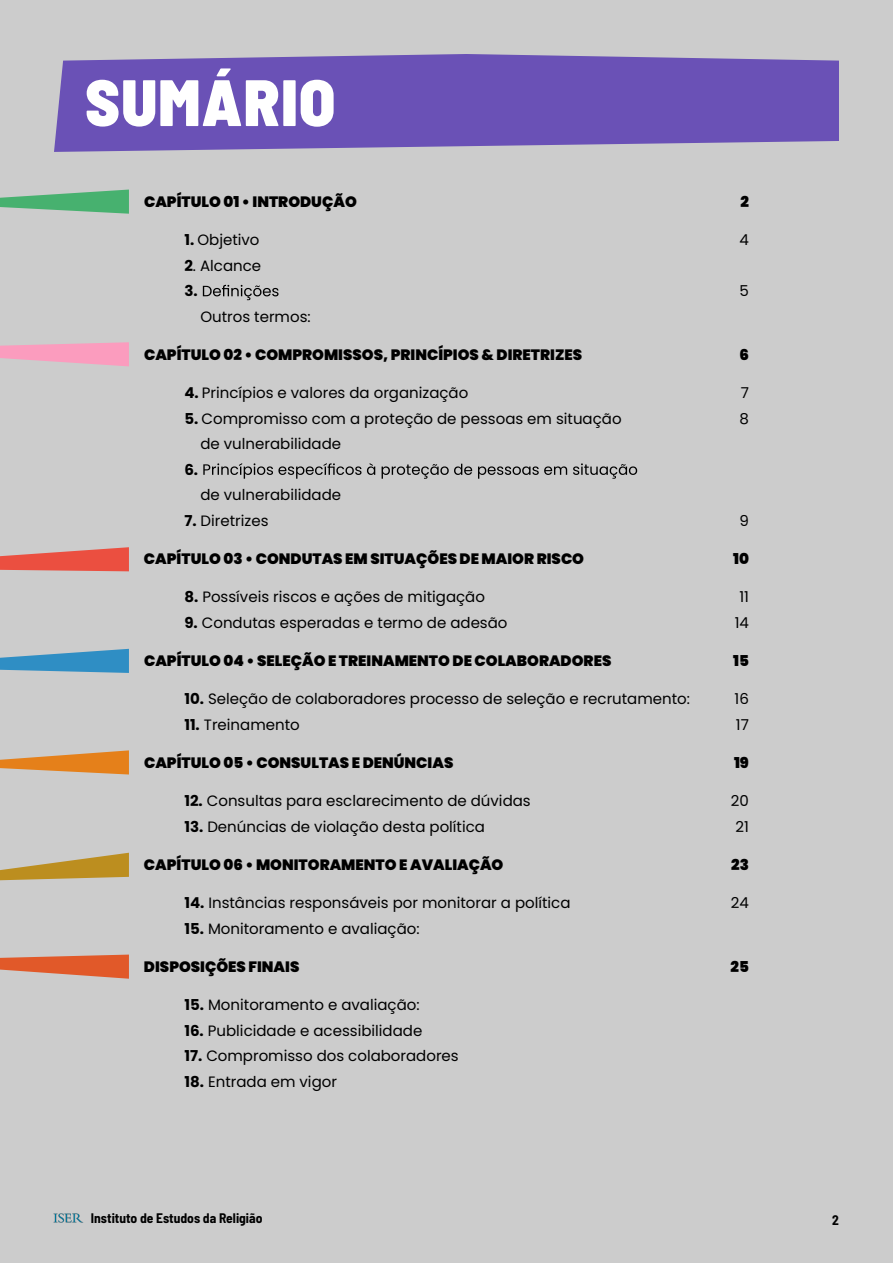
<style>
.page{position:relative;width:893px;height:1263px;background:#ccc}
.page>*{position:absolute;margin:0;border:0;box-sizing:border-box;transform-origin:0 0}
.t1{font:900 semi-condensed 65.4px "Barlow";letter-spacing:.02em;color:#fff}
.t2{font:15px/25.5px "Poppins";color:#000}
.t3{font:900 15px "Poppins";color:#000}
.t4{font:700 15px "Poppins";color:#000}
.t5{font:700 semi-condensed 13.5px "Barlow";color:#000}
.s1{font-weight:700}
</style>
<div class="page">
<svg style="left:54px;top:54px;width:785px;height:98px;background:#735cb8"></svg>
<svg style="left:203px;top:285px;width:76px;height:15px"></svg>
<svg style="left:203px;top:463px;width:434px;height:16px"></svg>
<svg style="left:0;top:190px;width:129px;height:24px"></svg>
<svg style="left:0;top:342px;width:129px;height:24px"></svg>
<svg style="left:0;top:547px;width:129px;height:24px"></svg>
<svg style="left:0;top:649px;width:129px;height:24px"></svg>
<svg style="left:0;top:750px;width:129px;height:24px"></svg>
<svg style="left:0;top:853px;width:129px;height:27px"></svg>
<svg style="left:0;top:954px;width:129px;height:25px"></svg>
<img style="left:54px;top:1213px;width:29px;height:10px">
<h1 class="t1" style="left:85px;top:55px;width:252px">SUMÁRIO</h1>
<p class="t3" style="left:144px;top:193px;width:214px">CAPÍTULO 01 • INTRODUÇÃO</p>
<p class="t3" style="left:740px;top:193px;width:10px">2</p>
<p class="t2" style="left:184px;top:227px;width:77px"><span class="s1">1.</span> Objetivo</p>
<p class="t2" style="left:184px;top:253px;width:78px"><span class="s1">2</span>. Alcance<br><span class="s1">3.</span></p>
<p class="t2" style="left:200px;top:304px;width:112px">Outros termos:</p>
<p class="t2" style="left:739px;top:227px;width:11px">4</p>
<p class="t2" style="left:739px;top:278px;width:11px">5</p>
<p class="t3" style="left:144px;top:346px;width:440px">CAPÍTULO 02 • COMPROMISSOS, PRINCÍPIOS &amp; DIRETRIZES</p>
<p class="t3" style="left:739px;top:346px;width:11px">6</p>
<p class="t2" style="left:184px;top:380px;width:285px"><span class="s1">4.</span> Princípios e valores da organização</p>
<p class="t2" style="left:200px;top:406px;width:423px;text-indent:-16px"><span class="s1">5.</span> Compromisso com a proteção de pessoas em situação de vulnerabilidade</p>
<p class="t4" style="left:184px;top:461px;width:15px">6.</p>
<p class="t2" style="left:200px;top:482px;width:142px">de vulnerabilidade</p>
<p class="t2" style="left:184px;top:508px;width:86px"><span class="s1">7.</span> Diretrizes</p>
<p class="t2" style="left:739px;top:380px;width:11px">7<br>8</p>
<p class="t2" style="left:739px;top:508px;width:11px">9</p>
<p class="t3" style="left:144px;top:550px;width:442px">CAPÍTULO 03 • CONDUTAS EM SITUAÇÕES DE MAIOR RISCO</p>
<p class="t3" style="left:733px;top:550px;width:17px">10</p>
<p class="t2" style="left:184px;top:584px;width:302px"><span class="s1">8.</span> Possíveis riscos e ações de mitigação</p>
<p class="t2" style="left:184px;top:610px;width:325px"><span class="s1">9.</span> Condutas esperadas e termo de adesão</p>
<p class="t2" style="left:735px;top:584px;width:16px;text-align:center">11<br>14</p>
<p class="t3" style="left:144px;top:652px;width:469px">CAPÍTULO 04 • SELEÇÃO E TREINAMENTO DE COLABORADORES</p>
<p class="t3" style="left:733px;top:652px;width:17px">15</p>
<p class="t2" style="left:184px;top:686px;width:507px"><span class="s1">10.</span> Seleção de colaboradores processo de seleção e recrutamento:</p>
<p class="t2" style="left:184px;top:712px;width:117px"><span class="s1">11.</span> Treinamento</p>
<p class="t2" style="left:735px;top:686px;width:16px">16<br>17</p>
<p class="t3" style="left:144px;top:754px;width:311px">CAPÍTULO 05 • CONSULTAS E DENÚNCIAS</p>
<p class="t3" style="left:734px;top:754px;width:16px">19</p>
<p class="t2" style="left:184px;top:788px;width:348px"><span class="s1">12.</span> Consultas para esclarecimento de dúvidas</p>
<p class="t2" style="left:184px;top:814px;width:302px"><span class="s1">13.</span> Denúncias de violação desta política</p>
<p class="t2" style="left:731px;top:788px;width:20px;text-align:center">20<br>21</p>
<p class="t3" style="left:144px;top:856px;width:361px">CAPÍTULO 06 • MONITORAMENTO E AVALIAÇÃO</p>
<p class="t3" style="left:731px;top:856px;width:19px">23</p>
<p class="t2" style="left:184px;top:890px;width:388px"><span class="s1">14.</span> Instâncias responsáveis por monitorar a política</p>
<p class="t2" style="left:184px;top:916px;width:237px"><span class="s1">15.</span> Monitoramento e avaliação:</p>
<p class="t2" style="left:731px;top:890px;width:20px">24</p>
<p class="t3" style="left:144px;top:958px;width:157px">DISPOSIÇÕES FINAIS</p>
<p class="t3" style="left:730px;top:958px;width:20px">25</p>
<p class="t2" style="left:184px;top:992px;width:237px"><span class="s1">15.</span> Monitoramento e avaliação:</p>
<p class="t2" style="left:184px;top:1018px;width:239px"><span class="s1">16.</span> Publicidade e acessibilidade</p>
<p class="t2" style="left:184px;top:1043px;width:276px"><span class="s1">17.</span> Compromisso dos colaboradores</p>
<p class="t2" style="left:184px;top:1069px;width:154px"><span class="s1">18.</span> Entrada em vigor</p>
<p class="t5" style="left:91px;top:1208px;width:173px">Instituto de Estudos da Religião</p>
<p class="t5" style="left:832px;top:1210px;width:8px">2</p>
</div>
